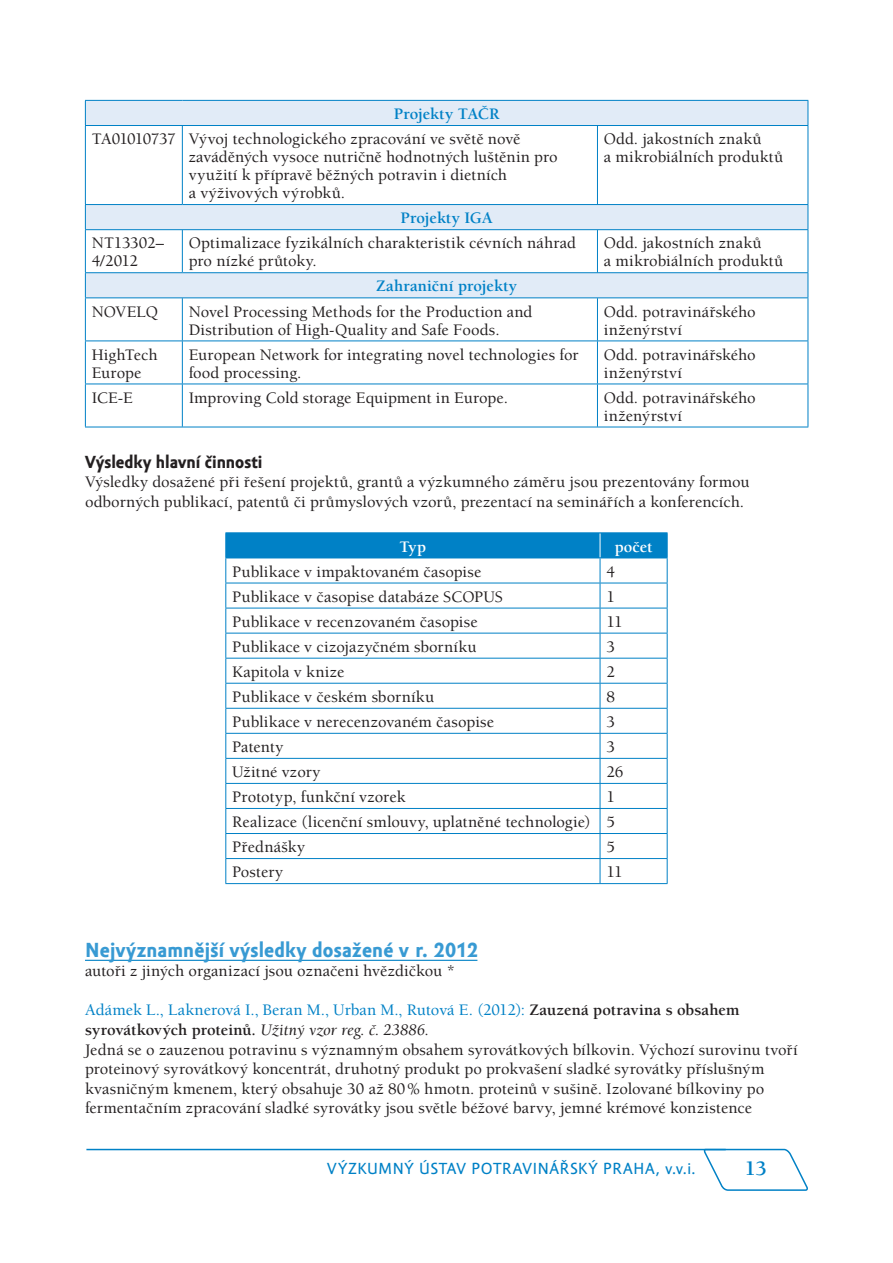
<style>
.page{position:relative;width:893px;height:1263px;background:#fff}
.page>*{position:absolute;margin:0;border:0;box-sizing:border-box;transform-origin:0 0}
.t1{font:700 21px "Amor Sans Text Pro";letter-spacing:.01em;color:#389ad3}
.t2{font:700 21px "Berkeley EE";color:#0081c6}
.t3{font:700 18px "Amor Sans Text Pro";letter-spacing:-.005em;color:#231f20}
.t4{font:500 16.5px/18px "Berkeley EE";color:#231f20}
.t5{font:700 16.5px "Berkeley EE";color:#0081c6}
.t6{font:16.5px "Amor Sans Text Pro";letter-spacing:.045em;color:#0081c6}
.t7{font:500 16.5px/18px "Berkeley EE";letter-spacing:-.02em;color:#231f20}
.t8{font:700 16.5px "Berkeley EE";letter-spacing:-.005em;color:#fff}
.s1{color:#0081c6}
.s2{font-weight:700}
.s3{font-weight:400;font-style:italic}
</style>
<div class="page">
<hr style="left:86px;top:1149px;width:640px;height:1px;background:#0081c6">
<svg style="left:702px;top:1148px;width:106px;height:43px"></svg>
<hr style="left:85px;top:960px;width:392px;height:1px;background:#0081c6">
<svg style="left:86px;top:101px;width:721px;height:196px"></svg>
<hr style="left:182px;top:126px;width:1px;height:78px;background:#0081c6">
<hr style="left:597px;top:126px;width:1px;height:78px;background:#0081c6">
<hr style="left:182px;top:230px;width:1px;height:42px;background:#0081c6">
<hr style="left:597px;top:230px;width:1px;height:42px;background:#0081c6">
<hr style="left:182px;top:298px;width:1px;height:43px;background:#0081c6">
<hr style="left:597px;top:298px;width:1px;height:43px;background:#0081c6">
<hr style="left:182px;top:341px;width:1px;height:43px;background:#0081c6">
<hr style="left:597px;top:341px;width:1px;height:43px;background:#0081c6">
<hr style="left:182px;top:384px;width:1px;height:43px;background:#0081c6">
<hr style="left:597px;top:384px;width:1px;height:43px;background:#0081c6">
<hr style="left:85px;top:341px;width:723px;height:1px;background:#0081c6">
<hr style="left:85px;top:384px;width:1px;height:43px;background:#0081c6">
<hr style="left:807px;top:384px;width:1px;height:43px;background:#0081c6">
<hr style="left:85px;top:427px;width:723px;height:1px;background:#0081c6">
<hr style="left:85px;top:126px;width:1px;height:78px;background:#0081c6">
<hr style="left:807px;top:126px;width:1px;height:78px;background:#0081c6">
<hr style="left:85px;top:230px;width:1px;height:42px;background:#0081c6">
<hr style="left:807px;top:230px;width:1px;height:42px;background:#0081c6">
<hr style="left:85px;top:298px;width:1px;height:43px;background:#0081c6">
<hr style="left:807px;top:298px;width:1px;height:43px;background:#0081c6">
<hr style="left:85px;top:341px;width:1px;height:43px;background:#0081c6">
<hr style="left:807px;top:341px;width:1px;height:43px;background:#0081c6">
<hr style="left:85px;top:384px;width:723px;height:1px;background:#0081c6">
<hr style="left:85px;top:272px;width:97px;height:1px;background:#0081c6">
<svg style="left:85px;top:273px;width:1px;height:24px"></svg>
<hr style="left:182px;top:272px;width:626px;height:1px;background:#0081c6">
<svg style="left:807px;top:273px;width:1px;height:24px"></svg>
<hr style="left:85px;top:297px;width:723px;height:1px;background:#0081c6">
<hr style="left:85px;top:100px;width:97px;height:1px;background:#0081c6">
<svg style="left:85px;top:101px;width:1px;height:24px"></svg>
<hr style="left:182px;top:100px;width:626px;height:1px;background:#0081c6">
<hr style="left:85px;top:125px;width:723px;height:1px;background:#0081c6">
<hr style="left:85px;top:204px;width:97px;height:1px;background:#0081c6">
<svg style="left:85px;top:205px;width:1px;height:24px"></svg>
<hr style="left:182px;top:204px;width:626px;height:1px;background:#0081c6">
<hr style="left:85px;top:229px;width:723px;height:1px;background:#0081c6">
<svg style="left:807px;top:205px;width:1px;height:24px"></svg>
<svg style="left:807px;top:101px;width:1px;height:24px"></svg>
<hr style="left:225px;top:532px;width:442px;height:1px;background:#0081c6">
<hr style="left:225px;top:883px;width:442px;height:1px;background:#0081c6">
<svg style="left:225px;top:533px;width:443px;height:350px"></svg>
<p class="t5" style="left:394px;top:107px;width:107px">Projekty TAČR</p>
<p class="t4" style="left:189px;top:131px;width:370px;text-indent:-97px">TA01010737 Vývoj technologického zpracování ve světě nově zaváděných vysoce nutričně hodnotných luštěnin pro využití k přípravě běžných potravin i dietních<br>a výživových výrobků.</p>
<p class="t4" style="left:604px;top:131px;width:181px">Odd. jakostních znaků<br>a mikrobiálních produktů</p>
<p class="t5" style="left:400px;top:211px;width:94px">Projekty IGA</p>
<p class="t7" style="left:92px;top:235px;width:74px">NT13302–<br>4/2012</p>
<p class="t4" style="left:189px;top:235px;width:389px">Optimalizace fyzikálních charakteristik cévních náhrad pro nízké průtoky.</p>
<p class="t4" style="left:604px;top:235px;width:181px">Odd. jakostních znaků<br>a mikrobiálních produktů</p>
<p class="t5" style="left:376px;top:279px;width:142px">Zahraniční projekty</p>
<p class="t4" style="left:92px;top:303px;width:68px">NOVELQ</p>
<p class="t4" style="left:189px;top:303px;width:345px">Novel Processing Methods for the Production and<br>Distribution of High-Quality and Safe Foods.</p>
<p class="t4" style="left:604px;top:303px;width:153px">Odd. potravinářského inženýrství</p>
<p class="t4" style="left:92px;top:346px;width:67px">HighTech<br>Europe</p>
<p class="t4" style="left:189px;top:346px;width:391px">European Network for integrating novel technologies for food processing.</p>
<p class="t4" style="left:604px;top:346px;width:153px">Odd. potravinářského inženýrství</p>
<p class="t4" style="left:92px;top:389px;width:43px">ICE-E</p>
<p class="t4" style="left:189px;top:389px;width:321px">Improving Cold storage Equipment in Europe.</p>
<p class="t4" style="left:604px;top:389px;width:154px">Odd. potravinářského inženýrství</p>
<p class="t3" style="left:85px;top:454px;width:179px">Výsledky hlavní činnosti</p>
<p class="t4" style="left:85px;top:473px;width:666px;line-height:19.5px">Výsledky dosažené při řešení projektů, grantů a výzkumného záměru jsou prezentovány formou odborných publikací, patentů či průmyslových vzorů, prezentací na seminářích a konferencích.</p>
<p class="t8" style="left:399px;top:539px;width:28px">Typ</p>
<p class="t8" style="left:615px;top:539px;width:39px">počet</p>
<p class="t4" style="left:232px;top:563px;width:251px">Publikace v impaktovaném časopise</p>
<p class="t4" style="left:606px;top:563px;width:10px">4</p>
<p class="t4" style="left:232px;top:588px;width:272px">Publikace v časopise databáze SCOPUS</p>
<p class="t4" style="left:606px;top:588px;width:10px">1</p>
<p class="t4" style="left:232px;top:613px;width:247px">Publikace v recenzovaném časopise</p>
<p class="t4" style="left:606px;top:613px;width:18px">11</p>
<p class="t4" style="left:232px;top:638px;width:246px">Publikace v cizojazyčném sborníku</p>
<p class="t4" style="left:606px;top:638px;width:10px">3</p>
<p class="t4" style="left:232px;top:663px;width:114px">Kapitola v knize</p>
<p class="t4" style="left:606px;top:663px;width:10px">2</p>
<p class="t4" style="left:232px;top:688px;width:204px">Publikace v českém sborníku</p>
<p class="t4" style="left:606px;top:688px;width:10px">8</p>
<p class="t4" style="left:232px;top:714px;width:263px">Publikace v nerecenzovaném časopise</p>
<p class="t4" style="left:606px;top:714px;width:10px">3</p>
<p class="t4" style="left:232px;top:739px;width:53px">Patenty</p>
<p class="t4" style="left:606px;top:739px;width:10px">3</p>
<p class="t4" style="left:232px;top:764px;width:90px">Užitné vzory</p>
<p class="t4" style="left:606px;top:764px;width:19px">26</p>
<p class="t4" style="left:232px;top:789px;width:175px">Prototyp, funkční vzorek</p>
<p class="t4" style="left:232px;top:785px;width:384px;line-height:25px;text-align:justify;text-indent:374px">1<br>Realizace (licenční smlouvy, uplatněné technologie) 5<br>Přednášky</p>
<p class="t4" style="left:606px;top:839px;width:10px">5</p>
<p class="t4" style="left:232px;top:864px;width:52px">Postery</p>
<p class="t4" style="left:606px;top:864px;width:18px">11</p>
<p class="t1" style="left:85px;top:941px;width:394px">Nejvýznamnější výsledky dosažené v r. 2012</p>
<p class="t4" style="left:85px;top:963px;width:371px">autoři z jiných organizací jsou označeni hvězdičkou *</p>
<p class="t4" style="left:85px;top:1001px;width:714px;line-height:19.5px"><span class="s1">Adámek L., Laknerová I., Beran M., Urban M., Rutová E. (2012):</span> <span class="s2">Zauzená potravina s obsahem syrovátkových proteinů.</span> <span class="s3">Užitný vzor reg. č. 23886.<br></span>Jedná se o zauzenou potravinu s významným obsahem syrovátkových bílkovin. Výchozí surovinu tvoří proteinový syrovátkový koncentrát, druhotný produkt po prokvašení sladké syrovátky příslušným kvasničným kmenem, který obsahuje 30 až 80 % hmotn. proteinů v sušině. Izolované bílkoviny po fermentačním zpracování sladké syrovátky jsou světle béžové barvy, jemné krémové konzistence</p>
<p class="t6" style="left:327px;top:1162px;width:370px">VÝZKUMNÝ ÚSTAV POTRAVINÁŘSKÝ PRAHA, v.v.i.</p>
<p class="t2" style="left:745px;top:1159px;width:23px">13</p>
</div>
